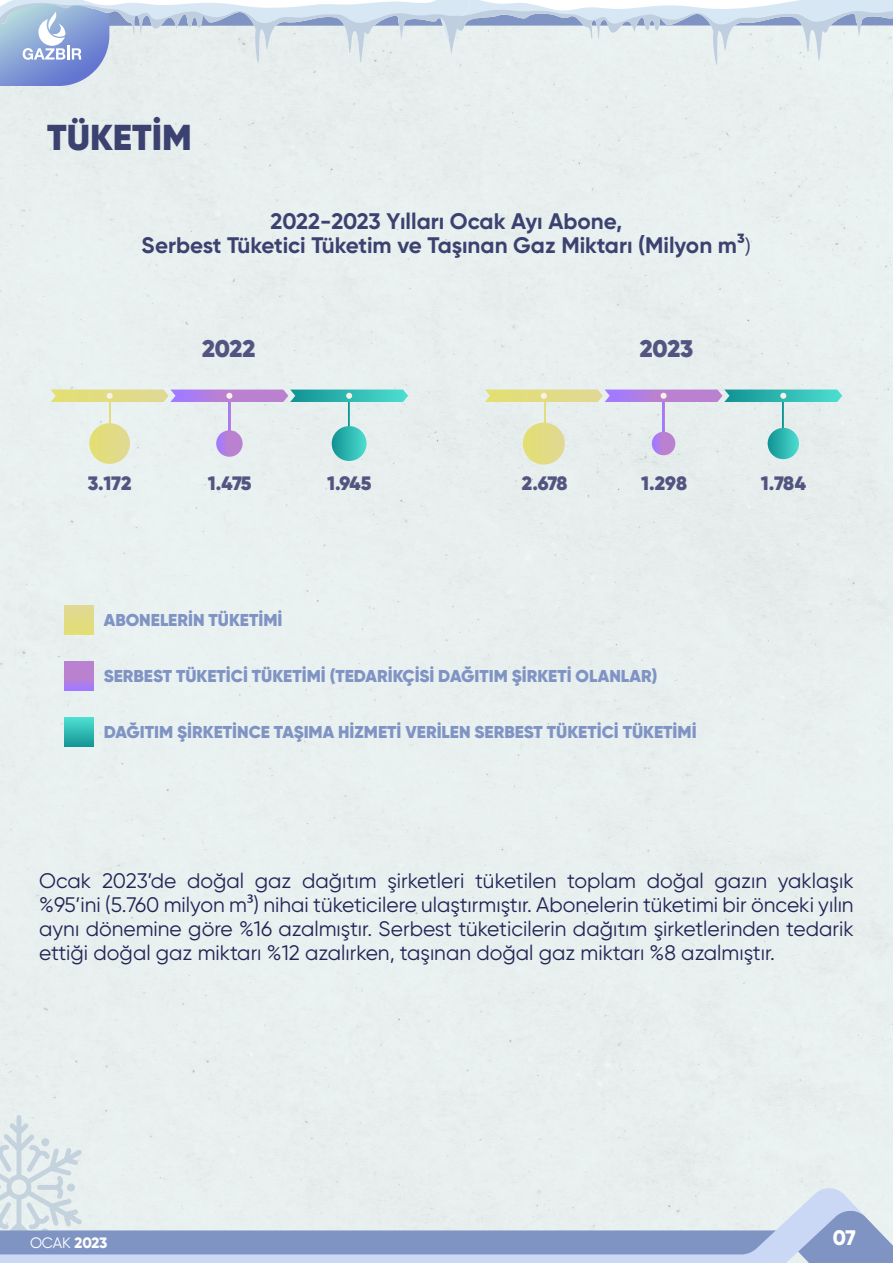
<style>
.page{position:relative;width:893px;height:1263px;background:#fff}
.page>*{position:absolute;margin:0;border:0;box-sizing:border-box;transform-origin:0 0}
.t1{font:900 36px "Gilroy";color:#3c4270}
.t2{font:900 24px "Gilroy";letter-spacing:-.01em;color:#525580}
.t3{font:700 22.5px/24px "Gilroy";color:#3c4270;text-align:center}
.t4{font:21px/24px "Gilroy";color:#1f2554;text-align:justify}
.t5{font:800 21px "Gilroy";color:#fff}
.t6{font:900 19.35px "Gilroy";letter-spacing:-.01em;color:#525580}
.t7{font:900 17.1px "Gilroy";color:#8094c4}
.t8{font:15px "Gilroy";color:#fff}
.s1{font-family:"Myriad Pro";font-weight:400}
.s2{font-family:"Myriad Pro"}
.s3{font-weight:800}
</style>
<div class="page">
<div style="left:0;top:86px;width:893px;height:1123px;background:#e9efef"></div>
<div style="left:0;top:1115px;width:781px;height:73px;background:#e8efef"></div>
<svg style="left:865px;top:1209px;width:28px;height:54px;background:#abbad6"></svg>
<svg style="left:0;top:1188px;width:865px;height:75px;background:#c1cde1"></svg>
<svg style="left:0;top:65px;width:893px;height:21px;background:#dce4eb"></svg>
<svg style="left:0;top:0;width:893px;height:65px;background:#d4dfea"></svg>
<hr style="left:544px;top:402px;width:1px;height:36px;background:#e3df71">
<hr style="left:663px;top:402px;width:1px;height:36px;background:#a27aff">
<hr style="left:783px;top:402px;width:1px;height:36px;background:#1fa4a2">
<svg style="left:485px;top:390px;width:357px;height:12px;background:#9db5b4"></svg>
<div style="left:523px;top:422px;width:42px;height:42px;background:linear-gradient(to right,#e3df72,#e0d996);border-radius:21px"></div>
<svg style="left:652px;top:432px;width:23px;height:23px"></svg>
<svg style="left:768px;top:428px;width:31px;height:31px"></svg>
<hr style="left:109px;top:402px;width:1px;height:36px;background:#e3df71">
<hr style="left:229px;top:402px;width:1px;height:36px;background:#a77cf4">
<svg style="left:348px;top:402px;width:2px;height:24px"></svg>
<svg style="left:51px;top:390px;width:357px;height:12px;background:#9db5b4"></svg>
<div style="left:89px;top:423px;width:41px;height:41px;background:linear-gradient(to right,#e3df73,#e0d894);border-radius:20px"></div>
<svg style="left:216px;top:430px;width:27px;height:27px"></svg>
<svg style="left:332px;top:426px;width:35px;height:35px"></svg>
<div style="left:64px;top:605px;width:30px;height:30px;background:linear-gradient(to bottom,#e0d896,#e3df73)"></div>
<svg style="left:64px;top:661px;width:30px;height:30px"></svg>
<div style="left:64px;top:717px;width:30px;height:30px;background:linear-gradient(to bottom,#50e1d3,#159798)"></div>
<h1 class="t1" style="left:47px;top:115px;width:146px">TÜKETİM</h1>
<p class="t3" style="left:142px;top:209px;width:611px">2022-2023 Yılları Ocak Ayı Abone,<br>Serbest Tüketici Tüketim ve Taşınan Gaz Miktarı (Milyon m3<span class="s1">)</span></p>
<p class="t2" style="left:202px;top:333px;width:55px">2022</p>
<p class="t2" style="left:640px;top:333px;width:55px">2023</p>
<p class="t6" style="left:88px;top:471px;width:45px">3.172</p>
<p class="t6" style="left:208px;top:471px;width:45px">1.475</p>
<p class="t6" style="left:327px;top:471px;width:46px">1.945</p>
<p class="t6" style="left:522px;top:471px;width:47px">2.678</p>
<p class="t6" style="left:641px;top:471px;width:47px">1.298</p>
<p class="t6" style="left:761px;top:471px;width:46px">1.784</p>
<p class="t7" style="left:104px;top:609px;width:180px">ABONELERİN TÜKETİMİ</p>
<p class="t7" style="left:104px;top:665px;width:555px">SERBEST TÜKETİCİ TÜKETİMİ (TEDARİKÇİSİ DAĞITIM ŞİRKETİ OLANLAR)</p>
<p class="t7" style="left:104px;top:721px;width:594px">DAĞITIM ŞİRKETİNCE TAŞIMA HİZMETİ VERİLEN SERBEST TÜKETİCİ TÜKETİMİ</p>
<p class="t4" style="left:39px;top:868px;width:816px">Ocak 2023’de doğal gaz dağıtım şirketleri tüketilen toplam doğal gazın yaklaşık %95’ini (5.760 milyon m<span class="s2">³</span>) nihai tüketicilere ulaştırmıştır. Abonelerin tüketimi bir önceki yılın aynı dönemine göre %16 azalmıştır. Serbest tüketicilerin dağıtım şirketlerinden tedarik ettiği doğal gaz miktarı %12 azalırken, taşınan doğal gaz miktarı %8 azalmıştır.</p>
<p class="t8" style="left:30px;top:1234px;width:79px">OCAK <span class="s3">2023</span></p>
<p class="t5" style="left:833px;top:1224px;width:24px">07</p>
</div>
